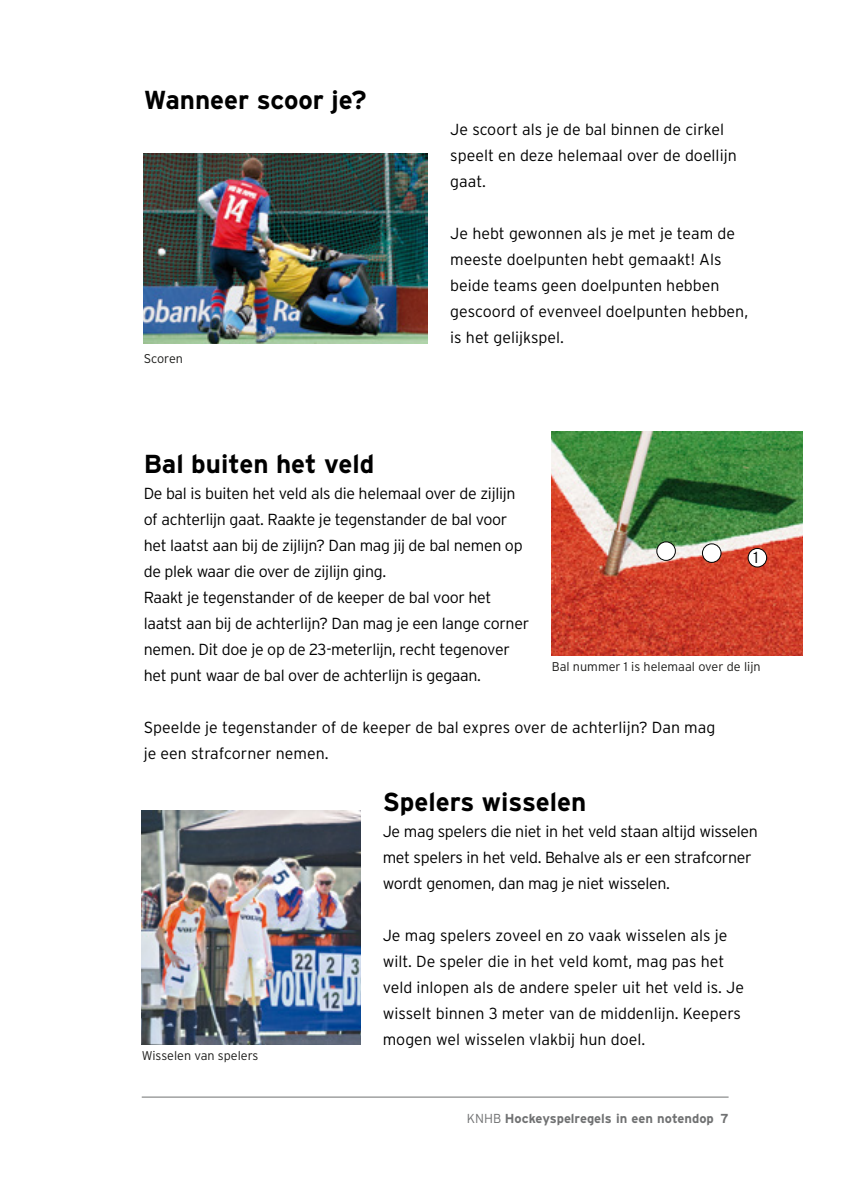
<style>
.page{position:relative;width:842px;height:1191px;background:#fff}
.page>*{position:absolute;margin:0;border:0;box-sizing:border-box;transform-origin:0 0}
.t1{font:700 26px "Interstate";color:#000}
.t2{font:300 16px/26px "Interstate";color:#000}
.t3{font:300 16px/26px "Interstate";letter-spacing:-.02em;color:#000}
.t4{font:700 13px "Interstate";color:#707172}
.t5{font:300 12.6px "Interstate";color:#1c1c1a}
.s1{font-weight:300}
</style>
<div class="page">
<hr style="left:142px;top:1096px;width:587px;height:1px;background:#707172">
<img style="left:144px;top:153px;width:284px;height:191px">
<img style="left:142px;top:810px;width:218px;height:234px">
<img style="left:552px;top:431px;width:250px;height:224px">
<div style="left:702px;top:544px;width:19px;height:18px;background:#fff;border-radius:50%"></div>
<div style="left:702px;top:543px;width:19px;height:19px;border:1px solid #000;border-radius:50%"></div>
<div style="left:657px;top:542px;width:18px;height:18px;background:#fff;border-radius:50%"></div>
<div style="left:657px;top:541px;width:19px;height:19px;border:1px solid #000;border-radius:50%"></div>
<div style="left:748px;top:548px;width:19px;height:19px;background:#fff;border-radius:50%"></div>
<div style="left:748px;top:548px;width:19px;height:19px;border:1px solid #000;border-radius:50%"></div>
<h1 class="t1" style="left:144px;top:84px;width:224px">Wanneer scoor je?</h1>
<p class="t5" style="left:144px;top:350px;width:41px">Scoren</p>
<p class="t2" style="left:450px;top:116px;width:288px">Je scoort als je de bal binnen de cirkel speelt en deze helemaal over de doellijn gaat.</p>
<p class="t2" style="left:450px;top:220px;width:299px">Je hebt gewonnen als je met je team de meeste doelpunten hebt gemaakt! Als beide teams geen doelpunten hebben gescoord of evenveel doelpunten hebben, is het gelijkspel.</p>
<h1 class="t1" style="left:144px;top:448px;width:232px">Bal buiten het veld</h1>
<p class="t3" style="left:144px;top:480px;width:387px">De bal is buiten het veld als die helemaal over de zijlijn of achterlijn gaat. Raakte je tegenstander de bal voor het laatst aan bij de zijlijn? Dan mag jij de bal nemen op de plek waar die over de zijlijn ging.<br>Raakt je tegenstander of de keeper de bal voor het laatst aan bij de achterlijn? Dan mag je een lange corner nemen. Dit doe je op de 23-meterlijn, recht tegenover het punt waar de bal over de achterlijn is gegaan.</p>
<p class="t2" style="left:144px;top:714px;width:573px">Speelde je tegenstander of de keeper de bal expres over de achterlijn? Dan mag je een strafcorner nemen.</p>
<h1 class="t1" style="left:383px;top:786px;width:205px">Spelers wisselen</h1>
<p class="t3" style="left:383px;top:818px;width:377px">Je mag spelers die niet in het veld staan altijd wisselen met spelers in het veld. Behalve als er een strafcorner wordt genomen, dan mag je niet wisselen.</p>
<p class="t2" style="left:383px;top:922px;width:363px">Je mag spelers zoveel en zo vaak wisselen als je wilt. De speler die in het veld komt, mag pas het veld inlopen als de andere speler uit het veld is. Je wisselt binnen 3 meter van de middenlijn. Keepers mogen wel wisselen vlakbij hun doel.</p>
<p class="t3" style="left:753px;top:544px;width:6px">1</p>
<p class="t5" style="left:552px;top:659px;width:210px">Bal nummer 1 is helemaal over de lijn</p>
<p class="t5" style="left:142px;top:1047px;width:118px">Wisselen van spelers</p>
<p class="t4" style="left:467px;top:1110px;width:263px"><span class="s1">KNHB</span> Hockeyspelregels in een notendop 7</p>
</div>
